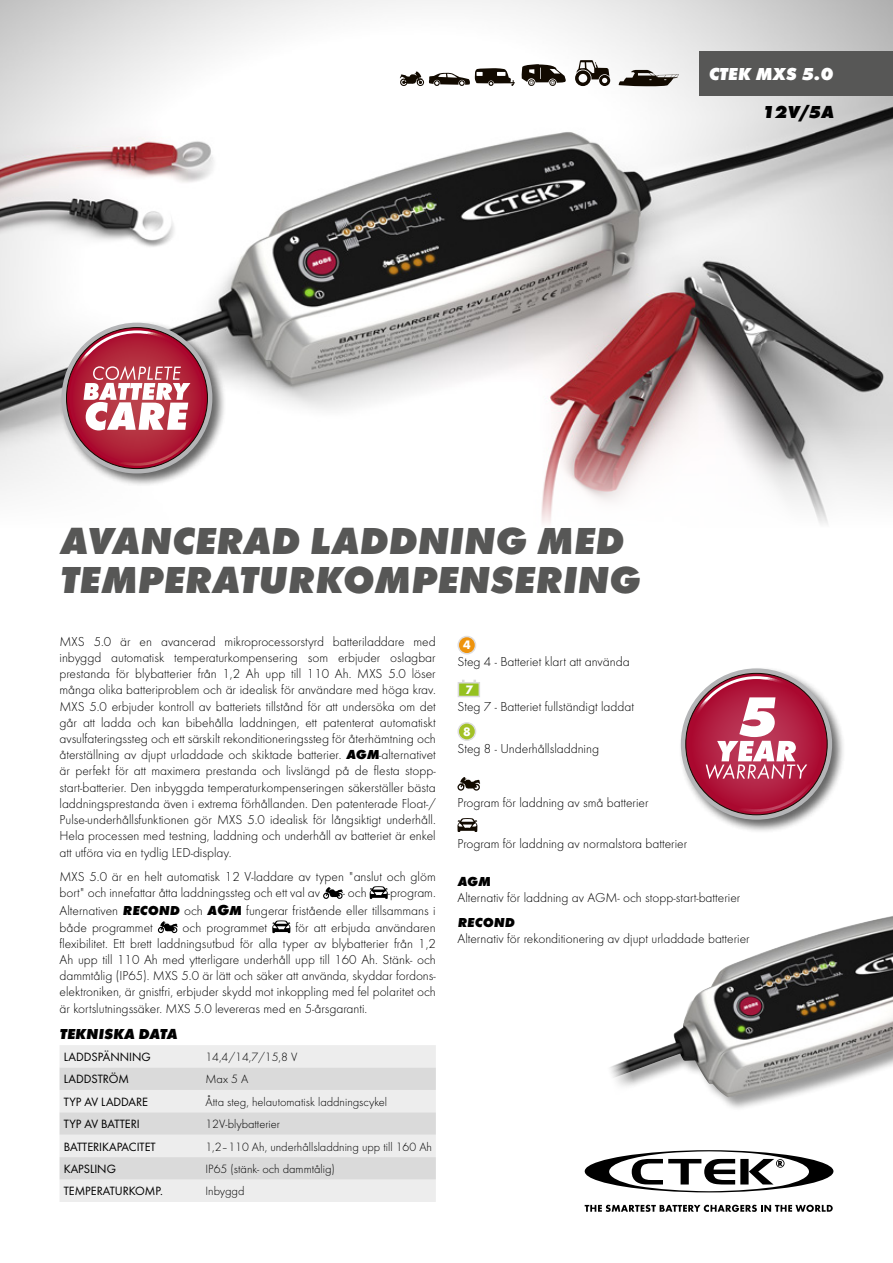
<style>
.page{position:relative;width:893px;height:1263px;background:#fff}
.page>*{position:absolute;margin:0;border:0;box-sizing:border-box;transform-origin:0 0}
.t1{font:italic 700 expanded 39px/39px "Futura";color:#575756}
.t2{font:italic 700 expanded 18px "Futura";color:#fff}
.t3{font:italic 700 expanded 18px "Futura";color:#000}
.t4{font:italic 700 expanded 15px "Futura";color:#000}
.t5{font:300 13.5px/16.2px "Futura";color:#000;text-align:justify}
.t6{font:italic 700 expanded 13.5px "Futura";color:#000}
.t7{font:700 12.75px "Futura";color:#fff}
.t8{font:300 12.45px "Futura";color:#000}
.t9{font:12.45px "Futura Boo";color:#000}
.s1{font-weight:700;font-style:italic;font-stretch:expanded}
.s2{font-weight:700;font-style:italic;font-stretch:expanded;font-size:15px}
</style>
<div class="page">
<img style="left:0;top:0;width:893px;height:524px">
<div style="left:59px;top:321px;width:167px;height:166px;background:#000;opacity:.6"></div>
<svg style="left:60px;top:321px;width:153px;height:154px"></svg>
<svg style="left:575px;top:60px;width:35px;height:26px"></svg>
<svg style="left:618px;top:70px;width:61px;height:16px"></svg>
<svg style="left:399px;top:68px;width:116px;height:18px"></svg>
<svg style="left:521px;top:64px;width:45px;height:22px"></svg>
<div style="left:700px;top:51px;width:193px;height:45px;background:#575756"></div>
<div style="left:679px;top:666px;width:167px;height:168px;background:#000;opacity:.6"></div>
<svg style="left:679px;top:666px;width:154px;height:155px"></svg>
<svg style="left:323px;top:887px;width:20px;height:12px"></svg>
<svg style="left:370px;top:886px;width:18px;height:13px"></svg>
<svg style="left:158px;top:921px;width:19px;height:12px"></svg>
<svg style="left:272px;top:920px;width:18px;height:13px"></svg>
<div style="left:60px;top:1045px;width:376px;height:157px;background:#ededed"></div>
<svg style="left:60px;top:1067px;width:376px;height:112px;background:#e1e1e1"></svg>
<div style="left:458px;top:636px;width:17px;height:18px;background:#ee930c;border-radius:50%"></div>
<div style="left:457px;top:636px;width:19px;height:18px;border:2px solid #dedee1;border-radius:50%"></div>
<svg style="left:458px;top:680px;width:22px;height:17px"></svg>
<div style="left:458px;top:723px;width:17px;height:17px;background:#a3c126;border-radius:50%"></div>
<div style="left:457px;top:722px;width:19px;height:19px;border:2px solid #dedee1;border-radius:50%"></div>
<svg style="left:457px;top:777px;width:24px;height:14px"></svg>
<svg style="left:457px;top:818px;width:20px;height:14px"></svg>
<img style="left:711px;top:916px;width:182px;height:169px">
<svg style="left:584px;top:986px;width:249px;height:206px"></svg>
<svg style="left:585px;top:1205px;width:248px;height:7px"></svg>
<h2 class="t2" style="left:708px;top:63px;width:126px">CTEK MXS 5.0</h2>
<h2 class="t3" style="left:762px;top:101px;width:73px">12V/5A</h2>
<h1 class="t1" style="left:60px;top:521px;width:582px">AVANCERAD LADDNING MED<br>TEMPERATURKOMPENSERING</h1>
<p class="t5" style="left:60px;top:633px;width:378px">MXS 5.0 är en avancerad mikroprocessorstyrd batteriladdare med inbyggd automatisk temperaturkompensering som erbjuder oslagbar prestanda för blybatterier från 1,2 Ah upp till 110 Ah. MXS 5.0 löser många olika batteriproblem och är idealisk för användare med höga krav.<br>MXS 5.0 erbjuder kontroll av batteriets tillstånd för att undersöka om det går att ladda och kan bibehålla laddningen, ett patenterat automatiskt avsulfateringssteg och ett särskilt rekonditioneringssteg för återhämtning och återställning av djupt urladdade och skiktade batterier. <span class="s1">AGM</span>-alternativet är perfekt för att maximera prestanda och livslängd på de flesta stopp&shy;start-batterier. Den inbyggda temperaturkompenseringen säkerställer bästa laddningsprestanda även i extrema förhållanden. Den patenterade Float-/ Pulse-underhållsfunktionen gör MXS 5.0 idealisk för långsiktigt underhåll.<br>Hela processen med testning, laddning och underhåll av batteriet är enkel att utföra via en tydlig LED-display.</p>
<p class="t5" style="left:60px;top:869px;width:378px">MXS 5.0 är en helt automatisk 12 V-laddare av typen "anslut och glöm bort" och innefattar åtta laddningssteg och ett val av</p>
<p class="t5" style="left:343px;top:885px;width:25px">- och</p>
<p class="t5" style="left:60px;top:884px;width:378px;line-height:18px;text-align:right">-program.<br>Alternativen <span class="s1">RECOND</span> och <span class="s1">A</span><span class="s2">G</span><span class="s1">M</span> fungerar fristående eller tillsammans i</p>
<p class="t5" style="left:60px;top:919px;width:95px">både programmet</p>
<p class="t5" style="left:183px;top:919px;width:86px">och programmet</p>
<p class="t5" style="left:60px;top:919px;width:378px;text-indent:236px">för att erbjuda användaren flexibilitet. Ett brett laddningsutbud för alla typer av blybatterier från 1,2<br>Ah upp till 110 Ah med ytterligare underhåll upp till 160 Ah. Stänk- och dammtålig (IP65). MXS 5.0 är lätt och säker att använda, skyddar fordons&shy;elektroniken, är gnistfri, erbjuder skydd mot inkoppling med fel polaritet och är kortslutningssäker. MXS 5.0 levereras med en 5-årsgaranti.</p>
<p class="t4" style="left:60px;top:1025px;width:119px">TEKNISKA DATA</p>
<p class="t9" style="left:64px;top:1049px;width:88px">LADDSPÄNNING</p>
<p class="t8" style="left:205px;top:1050px;width:93px">14,4/14,7/15,8 V</p>
<p class="t9" style="left:64px;top:1072px;width:67px">LADDSTRÖM</p>
<p class="t8" style="left:205px;top:1072px;width:44px">Max 5 A</p>
<p class="t9" style="left:64px;top:1094px;width:86px">TYP AV LADDARE</p>
<p class="t8" style="left:205px;top:1094px;width:183px">Åtta steg, helautomatisk laddningscykel</p>
<p class="t9" style="left:64px;top:1116px;width:77px">TYP AV BATTERI</p>
<p class="t8" style="left:205px;top:1117px;width:76px">12V-blybatterier</p>
<p class="t9" style="left:64px;top:1139px;width:93px">BATTERIKAPACITET</p>
<p class="t8" style="left:205px;top:1139px;width:228px">1,2–110 Ah, underhållsladdning upp till 160 Ah</p>
<p class="t9" style="left:64px;top:1161px;width:54px">KAPSLING</p>
<p class="t8" style="left:205px;top:1162px;width:131px">IP65 (stänk- och dammtålig)</p>
<p class="t9" style="left:64px;top:1184px;width:101px">TEMPERATURKOMP.</p>
<p class="t8" style="left:205px;top:1184px;width:41px">Inbyggd</p>
<p class="t7" style="left:463px;top:637px;width:9px">4</p>
<p class="t5" style="left:457px;top:654px;width:174px">Steg 4 - Batteriet klart att använda</p>
<p class="t7" style="left:466px;top:682px;width:9px">7</p>
<p class="t5" style="left:457px;top:698px;width:178px">Steg 7 - Batteriet fullständigt laddat</p>
<p class="t7" style="left:463px;top:723px;width:9px">8</p>
<p class="t5" style="left:457px;top:740px;width:143px">Steg 8 - Underhållsladdning</p>
<p class="t5" style="left:457px;top:794px;width:193px">Program för laddning av små batterier</p>
<p class="t5" style="left:457px;top:836px;width:231px">Program för laddning av normalstora batterier</p>
<p class="t6" style="left:457px;top:873px;width:35px">AGM</p>
<p class="t5" style="left:457px;top:889px;width:284px">Alternativ för laddning av AGM- och stopp-start-batterier</p>
<p class="t6" style="left:457px;top:914px;width:58px">RECOND</p>
<p class="t5" style="left:457px;top:930px;width:294px">Alternativ för rekonditionering av djupt urladdade batterier</p>
</div>
